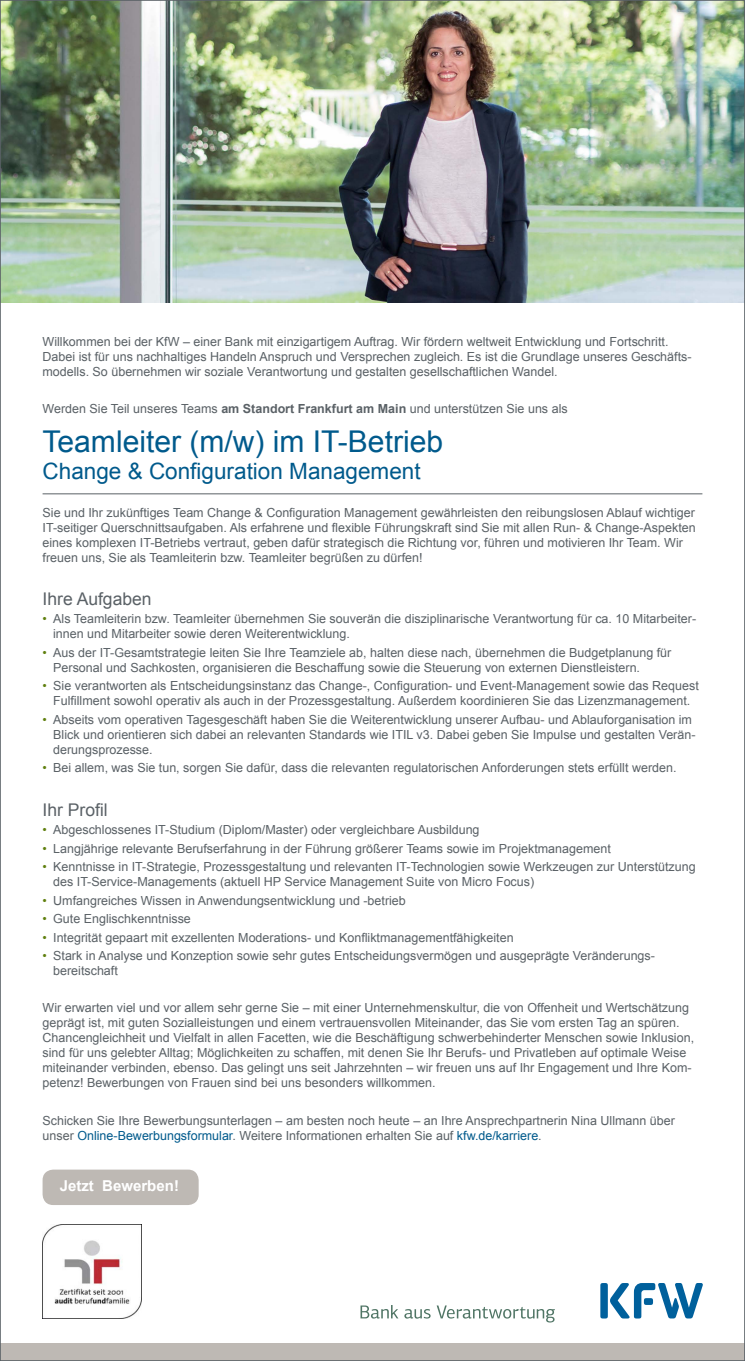
<style>
.page{position:relative;width:745px;height:1361px;background:#fff}
.page>*{position:absolute;margin:0;border:0;box-sizing:border-box;transform-origin:0 0}
.t1{font:30px "Arial";color:#005a8c}
.t2{font:22.5px "Arial";color:#005a8c}
.t3{font:17.5px "Arial";color:#5a6166}
.t4{font:700 15px "Arial";color:#fff}
.t5{font:12.5px/15px "Arial";color:#5a6166}
.s1{font-weight:700}
.s2{color:#60800f}
.s3{color:#005a8c}
</style>
<div class="page">
<img style="left:2px;top:2px;width:740px;height:300px">
<hr style="left:43px;top:493px;width:659px;height:1px;background:#5a6166">
<div style="left:43px;top:1169px;width:155px;height:36px;background:#beb9b4;border-radius:11px"></div>
<img style="left:43px;top:1225px;width:99px;height:93px">
<svg style="left:360px;top:1305px;width:38px;height:13px"></svg>
<svg style="left:404px;top:1309px;width:26px;height:9px"></svg>
<svg style="left:436px;top:1305px;width:118px;height:17px"></svg>
<div style="left:600px;top:1283px;width:7px;height:35px;background:#00609c;border-radius:3px"></div>
<svg style="left:610px;top:1283px;width:92px;height:35px"></svg>
<div style="left:0;top:1343px;width:744px;height:18px;background:#beb9b4"></div>
<p class="t5" style="left:43px;top:334px;width:650px">Willkommen bei der KfW – einer Bank mit einzigartigem Auftrag. Wir fördern weltweit Entwicklung und Fortschritt.<br>Dabei ist für uns nachhaltiges Handeln Anspruch und Versprechen zugleich. Es ist die Grundlage unseres Geschäfts&shy;modells. So übernehmen wir soziale Verantwortung und gestalten gesellschaftlichen Wandel.</p>
<p class="t5" style="left:43px;top:401px;width:526px">Werden Sie Teil unseres Teams <span class="s1">am Standort Frankfurt am Main</span> und unterstützen Sie uns als</p>
<h1 class="t1" style="left:43px;top:422px;width:402px">Teamleiter (m/w) im IT-Betrieb</h1>
<h2 class="t2" style="left:43px;top:457px;width:379px">Change &amp; Configuration Management</h2>
<p class="t5" style="left:43px;top:505px;width:654px">Sie und Ihr zukünftiges Team Change &amp; Configuration Management gewährleisten den reibungslosen Ablauf wichtiger IT-seitiger Querschnittsaufgaben. Als erfahrene und flexible Führungskraft sind Sie mit allen Run- &amp; Change-Aspekten eines komplexen IT-Betriebs vertraut, geben dafür strategisch die Richtung vor, führen und motivieren Ihr Team. Wir freuen uns, Sie als Teamleiterin bzw. Teamleiter begrüßen zu dürfen!</p>
<h3 class="t3" style="left:43px;top:587px;width:110px">Ihre Aufgaben</h3>
<p class="t5" style="left:53px;top:611px;width:643px;text-indent:-11px"><span class="s2">•</span> Als Teamleiterin bzw. Teamleiter übernehmen Sie souverän die disziplinarische Verantwortung für ca. 10 Mitarbeiter&shy;innen und Mitarbeiter sowie deren Weiterentwicklung.</p>
<p class="t5" style="left:53px;top:645px;width:619px;text-indent:-11px"><span class="s2">•</span> Aus der IT-Gesamtstrategie leiten Sie Ihre Teamziele ab, halten diese nach, übernehmen die Budgetplanung für<br>Personal und Sachkosten, organisieren die Beschaffung sowie die Steuerung von externen Dienstleistern.</p>
<p class="t5" style="left:43px;top:678px;width:657px;text-align:center"><span class="s2">•</span> Sie verantworten als Entscheidungsinstanz das Change-, Configuration- und Event-Management sowie das Request<br>Fulfillment sowohl operativ als auch in der Prozessgestaltung. Außerdem koordinieren Sie das Lizenzmanagement.</p>
<p class="t5" style="left:53px;top:712px;width:643px;text-indent:-11px"><span class="s2">•</span> Abseits vom operativen Tagesgeschäft haben Sie die Weiterentwicklung unserer Aufbau- und Ablauforganisation im<br>Blick und orientieren sich dabei an relevanten Standards wie ITIL v3. Dabei geben Sie Impulse und gestalten Verän&shy;derungsprozesse.</p>
<p class="t5" style="left:43px;top:760px;width:635px"><span class="s2">•</span> Bei allem, was Sie tun, sorgen Sie dafür, dass die relevanten regulatorischen Anforderungen stets erfüllt werden.</p>
<h3 class="t3" style="left:43px;top:798px;width:67px">Ihr Profil</h3>
<p class="t5" style="left:43px;top:822px;width:438px"><span class="s2">•</span> Abgeschlossenes IT-Studium (Diplom/Master) oder vergleichbare Ausbildung</p>
<p class="t5" style="left:43px;top:841px;width:569px"><span class="s2">•</span> Langjährige relevante Berufserfahrung in der Führung größerer Teams sowie im Projektmanagement</p>
<p class="t5" style="left:53px;top:859px;width:643px;text-indent:-11px"><span class="s2">•</span> Kenntnisse in IT-Strategie, Prozessgestaltung und relevanten IT-Technologien sowie Werkzeugen zur Unterstützung des IT-Service-Managements (aktuell HP Service Management Suite von Micro Focus)</p>
<p class="t5" style="left:43px;top:893px;width:364px"><span class="s2">•</span> Umfangreiches Wissen in Anwendungsentwicklung und -betrieb</p>
<p class="t5" style="left:43px;top:911px;width:150px"><span class="s2">•</span> Gute Englischkenntnisse</p>
<p class="t5" style="left:43px;top:930px;width:472px"><span class="s2">•</span> Integrität gepaart mit exzellenten Moderations- und Konfliktmanagementfähigkeiten</p>
<p class="t5" style="left:53px;top:948px;width:602px;text-indent:-11px"><span class="s2">•</span> Stark in Analyse und Konzeption sowie sehr gutes Entscheidungsvermögen und ausgeprägte Veränderungs&shy;bereitschaft</p>
<p class="t5" style="left:43px;top:1000px;width:652px">Wir erwarten viel und vor allem sehr gerne Sie – mit einer Unternehmenskultur, die von Offenheit und Wertschätzung geprägt ist, mit guten Sozialleistungen und einem vertrauensvollen Miteinander, das Sie vom ersten Tag an spüren.<br>Chancengleichheit und Vielfalt in allen Facetten, wie die Beschäftigung schwerbehinderter Menschen sowie Inklusion, sind für uns gelebter Alltag; Möglichkeiten zu schaffen, mit denen Sie Ihr Berufs- und Privatleben auf optimale Weise miteinander verbinden, ebenso. Das gelingt uns seit Jahrzehnten – wir freuen uns auf Ihr Engagement und Ihre Kom&shy;petenz! Bewerbungen von Frauen sind bei uns besonders willkommen.</p>
<p class="t5" style="left:43px;top:1112px;width:633px">Schicken Sie Ihre Bewerbungsunterlagen – am besten noch heute – an Ihre Ansprechpartnerin Nina Ullmann über unser <span class="s3">Online-Bewerbungsformular</span>. Weitere Informationen erhalten Sie auf <span class="s3">kfw.de/karriere</span>.</p>
<p class="t4" style="left:60px;top:1176px;width:121px">Jetzt Bewerben!</p>
</div>
